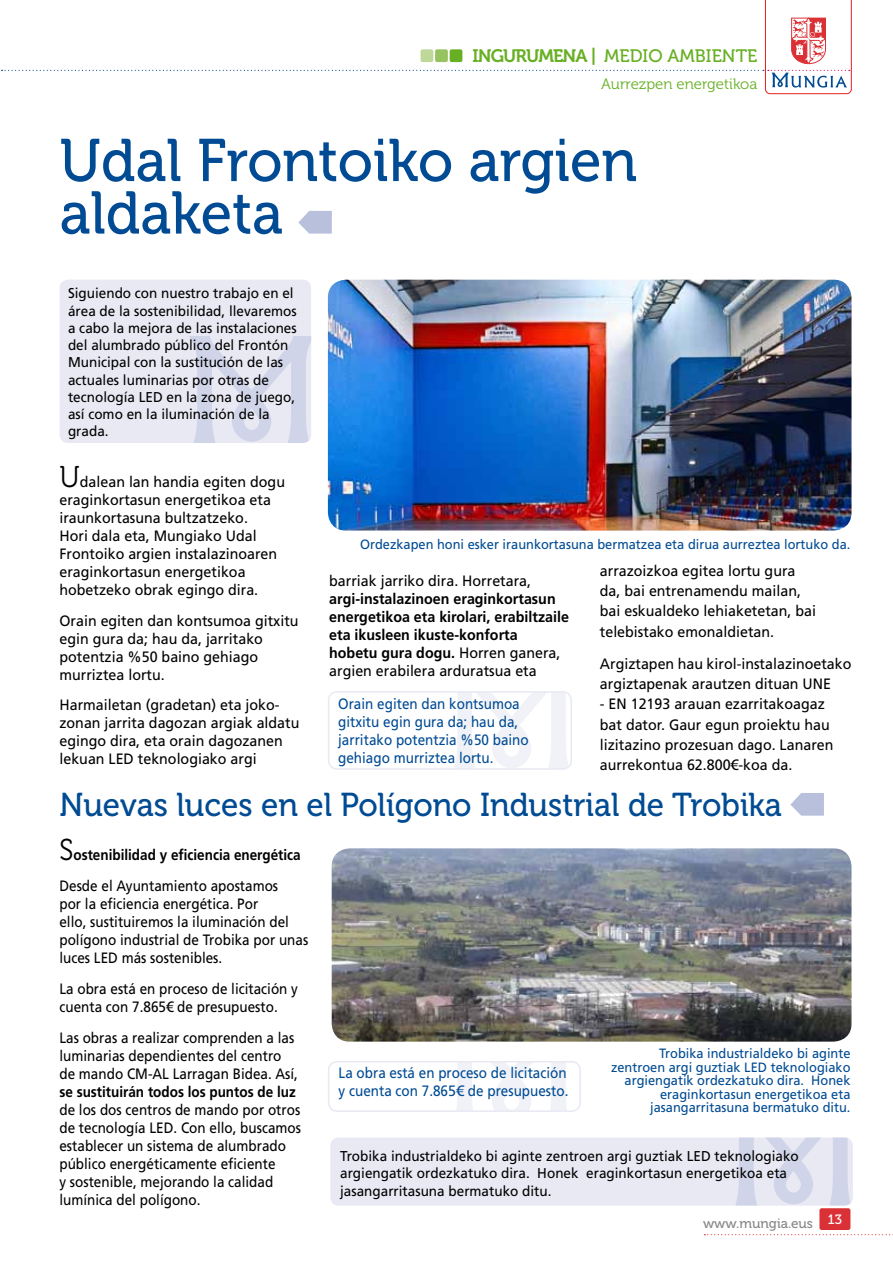
<style>
.page{position:relative;width:893px;height:1263px;background:#fff}
.page>*{position:absolute;margin:0;border:0;box-sizing:border-box;transform-origin:0 0}
.t1{font:60px/52.5px "Museo 500";letter-spacing:-.005em;color:#004b93;scale:.95 1}
.t2{font:33px "Museo 500";color:#004b93;scale:.95 1}
.t3{font:18px "Museo 500";color:#67af23}
.t4{font:18px "Museo 700";color:#67af23}
.t5{font:15px/18px "Frutiger LT Std";color:#000;scale:.95 1}
.t6{font:15px/18px "Frutiger LT Std";color:#000;scale:.9 1}
.t7{font:15px/18px "Frutiger";color:#004b93;scale:.9 1}
.t8{font:700 15px/18px "Frutiger LT Std";color:#000;scale:.95 1}
.t9{font:700 15px/30.8px "Frutiger LT Std";color:#000;scale:.9 1}
.t10{font:15px "Museo 300";color:#67af23}
.t11{font:14.25px/17.2px "Frutiger LT Std";color:#000;scale:.95 1}
.t12{font:13.5px/13.5px "Frutiger LT Std";color:#004b93;text-align:right;scale:.95 1}
.t13{font:13.5px "Museo 500";color:#87888a}
.s1{font-family:"Museo 700"}
.s2{font-family:"Museo 300";font-size:30px}
.s3{font-weight:400}
.s4{font-family:"Museo 300";font-weight:400;font-size:30px}
.s5{font-family:"Frutiger LT Std"}
</style>
<div class="page">
<div style="left:819px;top:1208px;width:31px;height:22px;background:#da3136;border-radius:2px"></div>
<svg style="left:704px;top:1234px;width:189px;height:1px"></svg>
<svg style="left:2px;top:0;width:850px;height:94px"></svg>
<svg style="left:298px;top:211px;width:34px;height:23px"></svg>
<svg style="left:790px;top:793px;width:34px;height:23px"></svg>
<div style="left:60px;top:280px;width:251px;height:163px;background:#e8e9f3;border-radius:9px"></div>
<svg style="left:189px;top:336px;width:122px;height:107px"></svg>
<div style="left:330px;top:1137px;width:523px;height:69px;background:#e8e9f3;border-radius:9px"></div>
<svg style="left:730px;top:1137px;width:121px;height:68px"></svg>
<svg style="left:455px;top:694px;width:114px;height:73px"></svg>
<div style="left:328px;top:691px;width:244px;height:79px;border:2px solid #e8e9f3;border-radius:9px"></div>
<svg style="left:457px;top:1064px;width:109px;height:45px"></svg>
<div style="left:328px;top:1061px;width:253px;height:51px;border:2px solid #e8e9f3;border-radius:9px"></div>
<img style="left:328px;top:280px;width:523px;height:250px">
<img style="left:332px;top:848px;width:519px;height:194px">
<div style="left:421px;top:49px;width:12px;height:13px;background:#bdd898;border-radius:2px"></div>
<div style="left:435px;top:49px;width:13px;height:13px;background:#96c360;border-radius:2px"></div>
<div style="left:450px;top:49px;width:12px;height:13px;background:#67af23;border-radius:2px"></div>
<p class="t4" style="left:473px;top:46px;width:12px">INGURU</p>
<p class="t4" style="left:538px;top:46px;width:28px">MENA</p>
<p class="t3" style="left:591px;top:46px;width:41px"><span class="s1">|</span> MEDIO</p>
<p class="t3" style="left:667px;top:46px;width:50px">AMBIENTE</p>
<p class="t10" style="left:601px;top:75px;width:158px">Aurrezpen energetikoa</p>
<h1 class="t1" style="left:60px;top:135px;width:609px">Udal Frontoiko argien aldaketa</h1>
<p class="t11" style="left:68px;top:285px;width:242px">Siguiendo con nuestro trabajo en el área de la sostenibilidad, llevaremos a cabo la mejora de las instalaciones del alumbrado público del Frontón<br>Municipal con la sustitución de las actuales luminarias por otras de tecnología LED en la zona de juego, así como en la iluminación de la grada.</p>
<p class="t5" style="left:59px;top:473px;width:239px"><span class="s2">U</span>dalean lan handia egiten dogu eraginkortasun energetikoa eta iraunkortasuna bultzatzeko.<br>Hori dala eta, Mungiako Udal<br>Frontoiko argien instalazinoaren eraginkortasun energetikoa hobetzeko obrak egingo dira.</p>
<p class="t5" style="left:59px;top:611px;width:253px">Orain egiten dan kontsumoa gitxitu egin gura da; hau da, jarritako potentzia %50 baino gehiago murriztea lortu.</p>
<p class="t5" style="left:59px;top:696px;width:254px">Harmailetan (gradetan) eta joko&shy;zonan jarrita dagozan argiak aldatu egingo dira, eta orain dagozanen lekuan LED teknologiako argi</p>
<p class="t12" style="left:360px;top:538px;width:518px">Ordezkapen honi esker iraunkortasuna bermatzea eta dirua aurreztea lortuko da.</p>
<p class="t5" style="left:329px;top:571px;width:214px">barriak jarriko dira. Horretara,</p>
<p class="t8" style="left:329px;top:589px;width:254px">argi-instalazinoen eraginkortasun energetikoa eta kirolari, erabiltzaile eta ikusleen ikuste-konforta hobetu gura dogu. <span class="s3">Horren ganera, argien erabilera arduratsua eta</span></p>
<p class="t7" style="left:338px;top:695px;width:213px">Orain egiten dan kontsumoa gitxitu egin gura da; hau da, jarritako potentzia %50 baino gehiago murriztea lortu.</p>
<p class="t5" style="left:600px;top:561px;width:229px;line-height:20.1px">arrazoizkoa egitea lortu gura da, bai entrenamendu mailan, bai eskualdeko lehiaketetan, bai telebistako emonaldietan.</p>
<p class="t5" style="left:600px;top:654px;width:266px;line-height:20.1px">Argiztapen hau kirol-instalazinoetako argiztapenak arautzen dituan UNE</p>
<p class="t5" style="left:600px;top:694px;width:247px;line-height:20.1px">- EN 12193 arauan ezarritakoagaz bat dator. Gaur egun proiektu hau lizitazino prozesuan dago. Lanaren aurrekontua 62.800€-koa da.</p>
<h2 class="t2" style="left:60px;top:786px;width:762px">Nuevas luces en el Polígono Industrial de Trobika</h2>
<p class="t9" style="left:59px;top:840px;width:270px"><span class="s4">S</span>ostenibilidad y eficiencia energética<br><span class="s3">Desde el Ayuntamiento apostamos</span></p>
<p class="t6" style="left:59px;top:895px;width:278px">por la eficiencia energética. Por<br>ello, sustituiremos la iluminación del polígono industrial de Trobika por unas luces LED más sostenibles.</p>
<p class="t6" style="left:59px;top:980px;width:267px">La obra está en proceso de licitación y cuenta con 7.865€ de presupuesto.</p>
<p class="t6" style="left:59px;top:1028px;width:267px">Las obras a realizar comprenden a las luminarias dependientes del centro de mando CM-AL Larragan Bidea. Así,</p>
<p class="t9" style="left:59px;top:1076px;width:264px">se sustituirán todos los puntos de luz</p>
<p class="t6" style="left:59px;top:1100px;width:270px">de los dos centros de mando por otros de tecnología LED. Con ello, buscamos establecer un sistema de alumbrado público energéticamente eficiente<br>y sostenible, mejorando la calidad lumínica del polígono.</p>
<p class="t7" style="left:339px;top:1063px;width:257px">La obra está en proceso de licitación y cuenta con 7.86<span class="s5">5€</span> de presupuesto.</p>
<p class="t12" style="left:611px;top:1047px;width:254px">Trobika industrialdeko bi aginte zentroen argi guztiak LED teknologiako argiengatik ordezkatuko dira. Honek eraginkortasun energetikoa eta jasangarritasuna bermatuko ditu.</p>
<p class="t11" style="left:340px;top:1147px;width:484px">Trobika industrialdeko bi aginte zentroen argi guztiak LED teknologiako argiengatik ordezkatuko dira. Honek eraginkortasun energetikoa eta jasangarritasuna bermatuko ditu.</p>
<p class="t13" style="left:703px;top:1215px;width:140px">www.mungia.eus <sup>13</sup></p>
</div>
